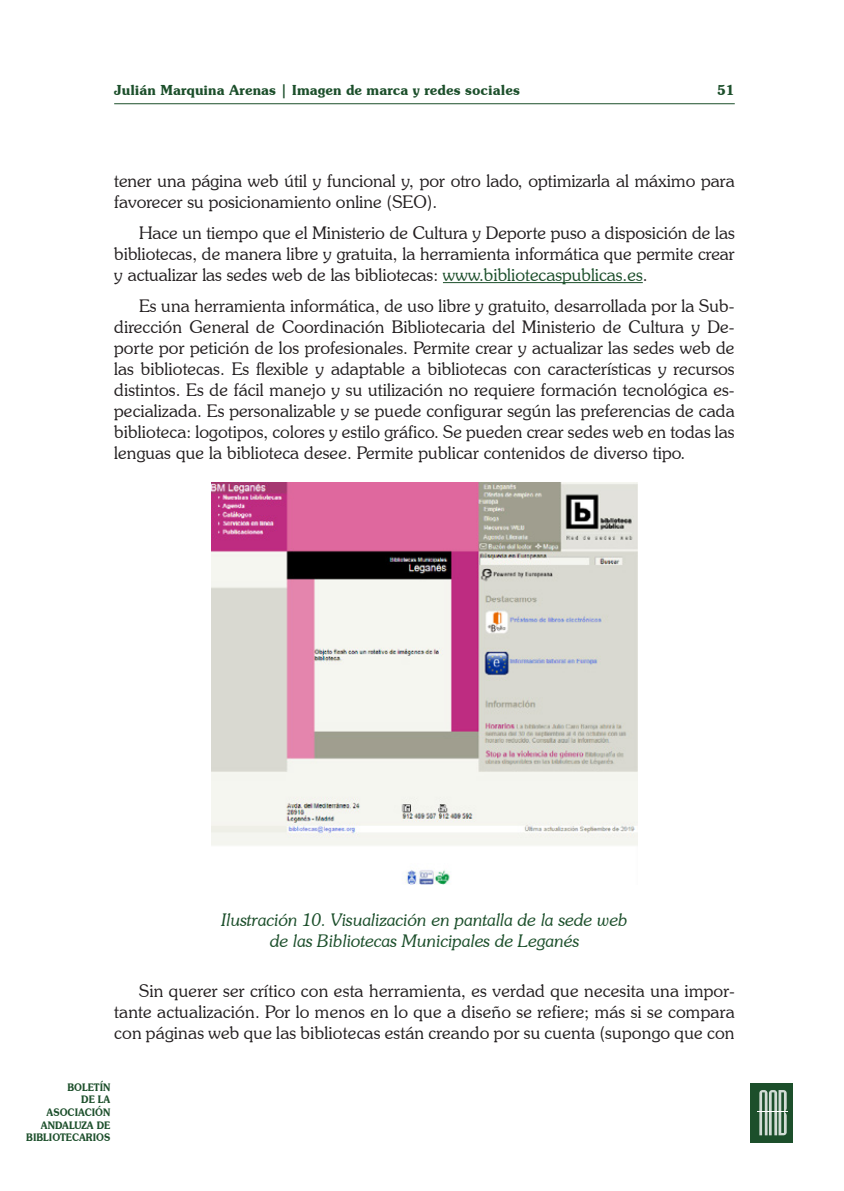
<style>
.page{position:relative;width:844px;height:1191px;background:#fff}
.page>*{position:absolute;margin:0;border:0;box-sizing:border-box;transform-origin:0 0}
.t1{font:300 17.5px/21px "Souvenir IT Cby BT";color:#231f20;text-align:justify}
.t2{font:italic 300 17.5px/21px "Souvenir IT Cby BT";color:#1c4f2b;text-align:center}
.t3{font:600 14px "Souvenir IT Cby BT";color:#1c4f2b}
.t4{font:600 10.5px/12.6px "Souvenir IT Cby BT";color:#1c4f2b;text-align:right;scale:.88 1}
.s1{color:#1c4f2b}
</style>
<div class="page">
<div style="left:750px;top:1083px;width:42px;height:59px;background:#1c4f2b"></div>
<svg style="left:759px;top:1090px;width:27px;height:45px"></svg>
<hr style="left:756px;top:1111px;width:31px;height:1px;background:#fff">
<hr style="left:114px;top:103px;width:620px;height:1px;background:#1c4f2b">
<hr style="left:443px;top:282px;width:199px;height:1px;background:#1c4f2b">
<img style="left:212px;top:482px;width:425px;height:402px">
<p class="t3" style="left:114px;top:81px;width:407px">Julián Marquina Arenas | Imagen de marca y redes sociales</p>
<p class="t3" style="left:717px;top:81px;width:19px">51</p>
<p class="t1" style="left:114px;top:170px;width:622px">tener una página web útil y funcional y, por otro lado, optimizarla al máximo para favorecer su posicionamiento online (SEO).</p>
<p class="t1" style="left:114px;top:222px;width:622px;text-indent:25px">Hace un tiempo que el Ministerio de Cultura y Deporte puso a disposición de las bibliotecas, de manera libre y gratuita, la herramienta informática que permite crear y actualizar las sedes web de las bibliotecas: <span class="s1">www.bibliotecaspublicas.es</span>.</p>
<p class="t1" style="left:114px;top:295px;width:621px;text-indent:25px">Es una herramienta informática, de uso libre y gratuito, desarrollada por la Sub&shy;dirección General de Coordinación Bibliotecaria del Ministerio de Cultura y De&shy;porte por petición de los profesionales. Permite crear y actualizar las sedes web de las bibliotecas. Es flexible y adaptable a bibliotecas con características y recursos distintos. Es de fácil manejo y su utilización no requiere formación tecnológica es&shy;pecializada. Es personalizable y se puede configurar según las preferencias de cada biblioteca: logotipos, colores y estilo gráfico. Se pueden crear sedes web en todas las lenguas que la biblioteca desee. Permite publicar contenidos de diverso tipo.</p>
<p class="t2" style="left:221px;top:908px;width:407px">Ilustración 10. Visualización en pantalla de la sede web de las Bibliotecas Municipales de Leganés</p>
<p class="t1" style="left:114px;top:980px;width:622px;text-indent:25px">Sin querer ser crítico con esta herramienta, es verdad que necesita una impor&shy;tante actualización. Por lo menos en lo que a diseño se refiere; más si se compara con páginas web que las bibliotecas están creando por su cuenta (supongo que con</p>
<p class="t4" style="left:26px;top:1080px;width:97px">BOLETÍN<br>DE LA<br>ASOCIACIÓN<br>ANDALUZA DE<br>BIBLIOTECARIOS</p>
</div>
